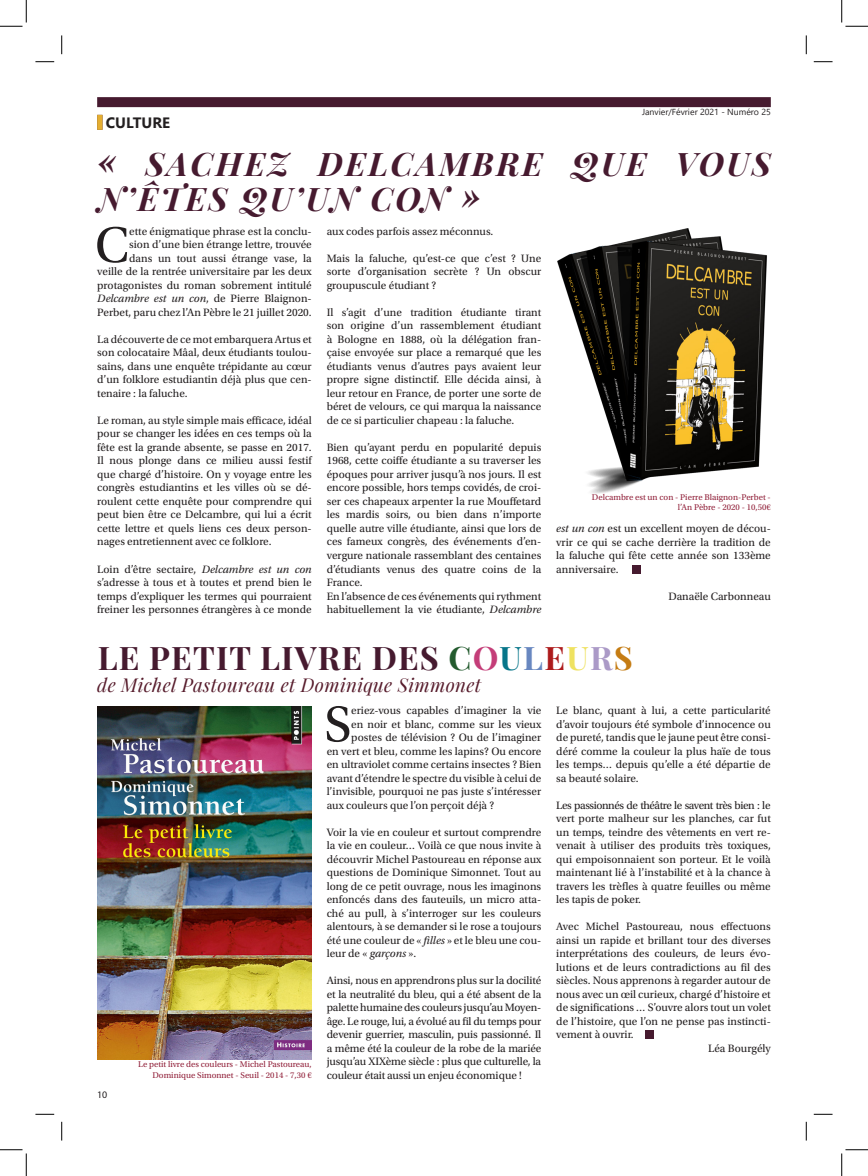
<style>
.page{position:relative;width:868px;height:1176px;background:#fff}
.page>*{position:absolute;margin:0;border:0;box-sizing:border-box;transform-origin:0 0}
.Texte_0_AM{font:52.62px "Utopia Std";color:#231f20}
.t1{font:italic 700 32.5px/35px "Playfair Display";letter-spacing:.08em;color:#461a2f}
.t2{font:700 32.5px "Playfair Display";letter-spacing:.04em;color:#461a2f}
.t3{font:italic 18.75px "Playfair Display";letter-spacing:.02em;color:#571c2c}
.Entête{font:700 15px "Leelawadee UI";color:#231f20}
.Texte_0_AM-2{font:11.25px/13.5px "Utopia Std";color:#231f20;text-align:justify}
.t4{font:10px "Myriad Pro";color:#231f20}
.Texte_1_AM{font:8.75px "Utopia Std";color:#91213a}
.t5{font:8.75px "Leelawadee UI";color:#231f20}
.s1{font-style:italic}
.s2{color:#235b2e}
.s3{color:#c43d78}
.s4{color:#067589}
.s5{color:#6887c0}
.s6{color:#ad1b1c}
.s7{color:#efe260}
.s8{color:#ab9ac7}
.s9{color:#c57c13}
</style>
<div class="page">
<div style="left:97px;top:97px;width:673px;height:10px;background:#461a2f"></div>
<div style="left:632px;top:565px;width:9px;height:9px;background:#461a2f"></div>
<div style="left:644px;top:1030px;width:9px;height:8px;background:#461a2f"></div>
<div style="left:97px;top:115px;width:5px;height:15px;background:#e4ae31"></div>
<img style="left:97px;top:707px;width:214px;height:352px">
<img style="left:557px;top:228px;width:210px;height:266px">
<svg style="left:35px;top:61px;width:19px;height:1px"></svg>
<svg style="left:813px;top:61px;width:19px;height:1px"></svg>
<svg style="left:35px;top:1113px;width:19px;height:2px"></svg>
<svg style="left:813px;top:1113px;width:19px;height:2px"></svg>
<svg style="left:61px;top:35px;width:1px;height:19px"></svg>
<svg style="left:61px;top:1122px;width:1px;height:18px"></svg>
<svg style="left:805px;top:35px;width:2px;height:19px"></svg>
<svg style="left:805px;top:1122px;width:2px;height:18px"></svg>
<svg style="left:0;top:0;width:27px;height:27px"></svg>
<svg style="left:0;top:1149px;width:27px;height:27px"></svg>
<svg style="left:841px;top:0;width:26px;height:27px"></svg>
<svg style="left:841px;top:1149px;width:26px;height:27px"></svg>
<p class="t5" style="left:642px;top:106px;width:130px">Janvier/Février 2021 - Numéro 25</p>
<p class="t1" style="left:97px;top:143px;width:675px">« SACHEZ DELCAMBRE QUE VOUS<br>N’ÊTES QU’UN CON »</p>
<p class="Entête" style="left:106px;top:112px;width:66px">CULTURE</p>
<p class="Texte_0_AM" style="left:95px;top:216px;width:36px">C</p>
<p class="Texte_0_AM-2" style="left:97px;top:225px;width:216px;text-align:right">ette énigmatique phrase est la conclu-<br>sion d’une bien étrange lettre, trouvée<br>dans un tout aussi étrange vase, la<br>veille de la rentrée universitaire par les deux protagonistes du roman sobrement intitulé <span class="s1">Delcambre est un con</span>, de Pierre Blaignon-Perbet, paru chez l’An Pèbre le 21 juillet 2020.</p>
<p class="Texte_0_AM-2" style="left:97px;top:333px;width:216px">La découverte de ce mot embarquera Artus et son colocataire Mâal, deux étudiants toulou&shy;sains, dans une enquête trépidante au cœur d’un folklore estudiantin déjà plus que cen&shy;tenaire : la faluche.</p>
<p class="Texte_0_AM-2" style="left:97px;top:414px;width:216px">Le roman, au style simple mais efficace, idéal pour se changer les idées en ces temps où la fête est la grande absente, se passe en 2017.<br>Il nous plonge dans ce milieu aussi festif que chargé d’histoire. On y voyage entre les congrès estudiantins et les villes où se dé&shy;roulent cette enquête pour comprendre qui peut bien être ce Delcambre, qui lui a écrit cette lettre et quels liens ces deux person&shy;nages entretiennent avec ce folklore.</p>
<p class="Texte_0_AM-2" style="left:97px;top:562px;width:216px">Loin d’être sectaire, <span class="s1">Delcambre est un con </span>s’adresse à tous et à toutes et prend bien le temps d’expliquer les termes qui pourraient freiner les personnes étrangères à ce monde</p>
<p class="Texte_0_AM-2" style="left:327px;top:225px;width:168px">aux codes parfois assez méconnus.</p>
<p class="Texte_0_AM-2" style="left:327px;top:252px;width:216px">Mais la faluche, qu’est-ce que c’est ? Une sorte d’organisation secrète ? Un obscur groupuscule étudiant ?</p>
<p class="Texte_0_AM-2" style="left:327px;top:306px;width:216px">Il s’agit d’une tradition étudiante tirant son origine d’un rassemblement étudiant à Bologne en 1888, où la délégation fran&shy;çaise envoyée sur place a remarqué que les étudiants venus d’autres pays avaient leur propre signe distinctif. Elle décida ainsi, à leur retour en France, de porter une sorte de béret de velours, ce qui marqua la naissance de ce si particulier chapeau : la faluche.</p>
<p class="Texte_0_AM-2" style="left:327px;top:441px;width:216px">Bien qu’ayant perdu en popularité depuis 1968, cette coiffe étudiante a su traverser les époques pour arriver jusqu’à nos jours. Il est encore possible, hors temps covidés, de croi&shy;ser ces chapeaux arpenter la rue Mouffetard les mardis soirs, ou bien dans n’importe quelle autre ville étudiante, ainsi que lors de ces fameux congrès, des événements d’en&shy;vergure nationale rassemblant des centaines d’étudiants venus des quatre coins de la France.</p>
<p class="Texte_0_AM-2" style="left:327px;top:589px;width:216px">En l’absence de ces événements qui rythment habituellement la vie étudiante, <span class="s1">Delcambre</span></p>
<p class="Texte_1_AM" style="left:592px;top:492px;width:180px">Delcambre est un con - Pierre Blaignon-Perbet -</p>
<p class="Texte_1_AM" style="left:678px;top:503px;width:94px">l’An Pèbre - 2020 - 10,50€</p>
<p class="Texte_0_AM-2" style="left:556px;top:522px;width:216px"><span class="s1">est un con</span> est un excellent moyen de décou&shy;vrir ce qui se cache derrière la tradition de la faluche qui fête cette année son 133ème</p>
<p class="Texte_0_AM-2" style="left:556px;top:562px;width:64px">anniversaire.</p>
<p class="Texte_0_AM-2" style="left:668px;top:589px;width:104px">Danaële Carbonneau</p>
<p class="t2" style="left:98px;top:633px;width:536px">LE PETIT LIVRE DES <span class="s2">C</span><span class="s3">O</span><span class="s4">U</span><span class="s5">L</span><span class="s6">E</span><span class="s7">U</span><span class="s8">R</span><span class="s9">S</span></p>
<p class="t3" style="left:97px;top:670px;width:385px">de Michel Pastoureau et Dominique Simmonet</p>
<p class="t4" style="left:97px;top:1088px;width:12px">10</p>
<p class="Texte_1_AM" style="left:138px;top:1059px;width:175px">Le petit livre des couleurs - Michel Pastoureau,</p>
<p class="Texte_1_AM" style="left:152px;top:1070px;width:161px">Dominique Simonnet - Seuil - 2014 - 7,30 €</p>
<p class="Texte_0_AM" style="left:324px;top:696px;width:28px">S</p>
<p class="Texte_0_AM-2" style="left:351px;top:704px;width:191px">eriez-vous capables d’imaginer la vie</p>
<p class="Texte_0_AM-2" style="left:351px;top:717px;width:191px">en noir et blanc, comme sur les vieux</p>
<p class="Texte_0_AM-2" style="left:351px;top:731px;width:191px">postes de télévision ? Ou de l’imaginer</p>
<p class="Texte_0_AM-2" style="left:327px;top:744px;width:216px">en vert et bleu, comme les lapins? Ou encore</p>
<p class="Texte_0_AM-2" style="left:327px;top:758px;width:216px">en ultraviolet comme certains insectes ? Bien</p>
<p class="Texte_0_AM-2" style="left:327px;top:771px;width:216px">avant d’étendre le spectre du visible à celui de</p>
<p class="Texte_0_AM-2" style="left:327px;top:785px;width:216px">l’invisible, pourquoi ne pas juste s’intéresser</p>
<p class="Texte_0_AM-2" style="left:327px;top:798px;width:169px">aux couleurs que l’on perçoit déjà ?</p>
<p class="Texte_0_AM-2" style="left:327px;top:825px;width:216px">Voir la vie en couleur et surtout comprendre la vie en couleur… Voilà ce que nous invite à découvrir Michel Pastoureau en réponse aux questions de Dominique Simonnet. Tout au long de ce petit ouvrage, nous les imaginons enfoncés dans des fauteuils, un micro atta&shy;ché au pull, à s’interroger sur les couleurs alentours, à se demander si le rose a toujours été une couleur de « <span class="s1">filles</span> » et le bleu une cou&shy;leur de « <span class="s1">garçons</span> ».</p>
<p class="Texte_0_AM-2" style="left:327px;top:974px;width:216px">Ainsi, nous en apprendrons plus sur la docilité et la neutralité du bleu, qui a été absent de la palette humaine des couleurs jusqu’au Moyen&shy;âge. Le rouge, lui, a évolué au fil du temps pour devenir guerrier, masculin, puis passionné. Il a même été la couleur de la robe de la mariée jusqu’au XIXème siècle : plus que culturelle, la couleur était aussi un enjeu économique !</p>
<p class="Texte_0_AM-2" style="left:556px;top:704px;width:216px">Le blanc, quant à lui, a cette particularité d’avoir toujours été symbole d’innocence ou de pureté, tandis que le jaune peut être consi&shy;déré comme la couleur la plus haïe de tous les temps… depuis qu’elle a été départie de sa beauté solaire.</p>
<p class="Texte_0_AM-2" style="left:556px;top:798px;width:216px">Les passionnés de théâtre le savent très bien : le vert porte malheur sur les planches, car fut un temps, teindre des vêtements en vert re&shy;venait à utiliser des produits très toxiques, qui empoisonnaient son porteur. Et le voilà maintenant lié à l’instabilité et à la chance à travers les trèfles à quatre feuilles ou même les tapis de poker.</p>
<p class="Texte_0_AM-2" style="left:556px;top:920px;width:216px">Avec Michel Pastoureau, nous effectuons ainsi un rapide et brillant tour des diverses interprétations des couleurs, de leurs évo&shy;lutions et de leurs contradictions au fil des siècles. Nous apprenons à regarder autour de nous avec un œil curieux, chargé d’histoire et de significations … S’ouvre alors tout un volet de l’histoire, que l’on ne pense pas instincti&shy;vement à ouvrir.</p>
<p class="Texte_0_AM-2" style="left:708px;top:1041px;width:64px">Léa Bourgély</p>
</div>
